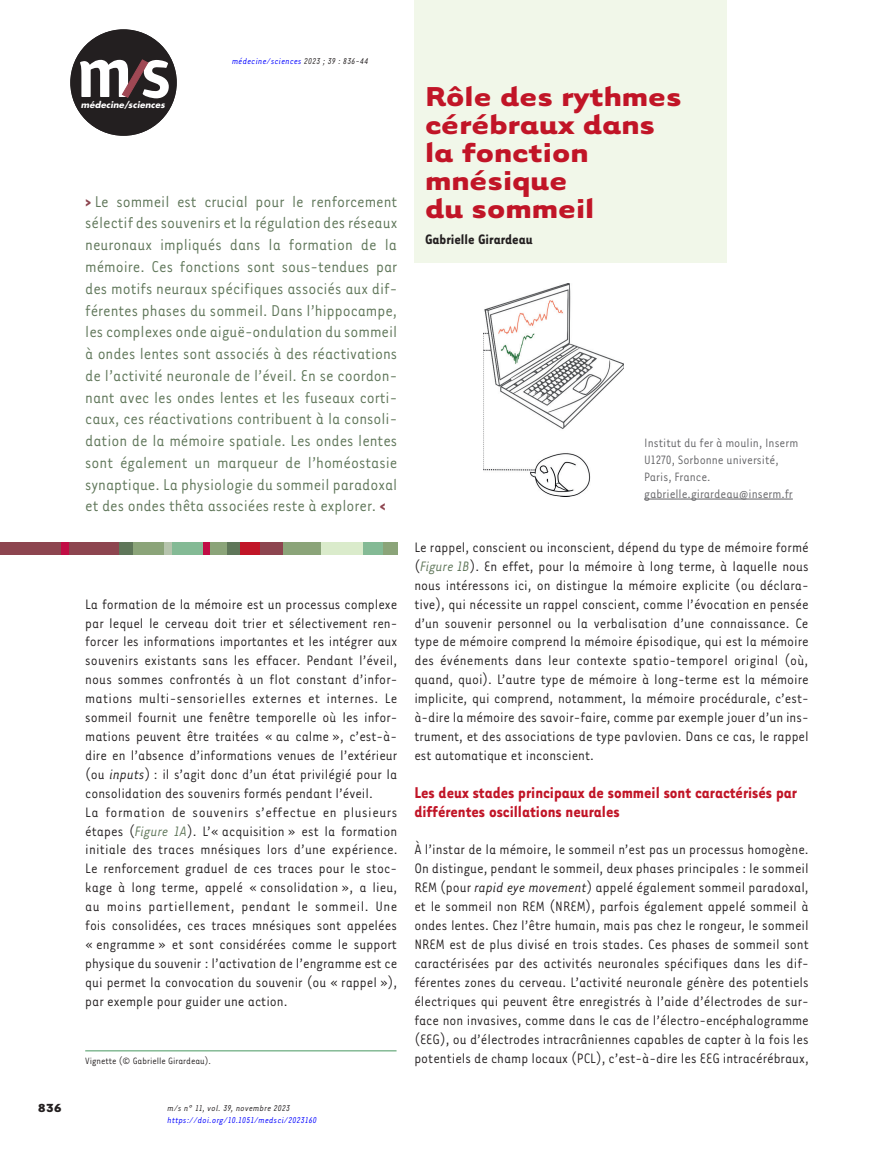
<style>
.page{position:relative;width:894px;height:1149px;background:#fff}
.page>*{position:absolute;margin:0;border:0;box-sizing:border-box;transform-origin:0 0}
.t1{font:700 31.5px/28.2px "Tarzana Wide OT";color:#c11527}
.t2{font:18px/21.8px "Tarzana Nar OT";color:#5f7659;text-align:justify}
.t3{font:700 18px/18.9px "Tarzana Nar OT";color:#c11527}
.t4{font:15.75px/18.9px "Tarzana Nar OT";color:#231f20;text-align:justify}
.t5{font:700 15.75px "Tarzana Nar OT";color:#231f20}
.t6{font:13.95px/17px "Tarzana Nar OT";color:#636366}
.t7{font:700 13.5px "Tarzana Wide OT";color:#231f20}
.t8{font:10.5px "Tarzana Nar OT";color:#231f20}
.t9{font:italic 9.75px "Tarzana Nar OT";letter-spacing:.025em;color:#00f}
.t10{font:italic 9.75px "Tarzana Nar OT";letter-spacing:.025em;color:#231f20}
.t11{font:italic 700 8.55px "Futura";letter-spacing:.01em;color:#fff}
.s1{color:#231f20}
.s2{font-weight:700;color:#8d454f}
.s3{font-style:italic}
.s4{font-style:italic;color:#5f7659}
</style>
<div class="page">
<div style="left:70px;top:29px;width:107px;height:107px;background:#231f20;border-radius:50%"></div>
<svg style="left:80px;top:60px;width:89px;height:38px"></svg>
<div style="left:414px;top:0;width:312px;height:262px;background:#f1f7e9"></div>
<div style="left:0;top:542px;width:120px;height:12px;background:#8d454f"></div>
<div style="left:119px;top:542px;width:18px;height:12px;background:#5f7659"></div>
<div style="left:226px;top:542px;width:14px;height:12px;background:#5f7659"></div>
<div style="left:133px;top:542px;width:32px;height:12px;background:#8ba479"></div>
<div style="left:169px;top:542px;width:34px;height:12px;background:#84ba95"></div>
<div style="left:362px;top:542px;width:21px;height:12px;background:#84ba95"></div>
<div style="left:207px;top:542px;width:20px;height:12px;background:#8ba479"></div>
<div style="left:382px;top:542px;width:15px;height:12px;background:#8ba479"></div>
<div style="left:281px;top:542px;width:40px;height:12px;background:#8ba479"></div>
<div style="left:321px;top:542px;width:41px;height:12px;background:#daebcb"></div>
<div style="left:164px;top:542px;width:8px;height:12px;background:#b6c4ad"></div>
<div style="left:61px;top:542px;width:7px;height:12px;background:#c10d45"></div>
<div style="left:203px;top:542px;width:6px;height:12px;background:#c10d45"></div>
<div style="left:240px;top:542px;width:29px;height:12px;background:#c11527"></div>
<div style="left:260px;top:542px;width:22px;height:12px;background:#8d454f"></div>
<hr style="left:644px;top:498px;width:148px;height:1px;background:#636366">
<img style="left:483px;top:284px;width:140px;height:212px">
<hr style="left:85px;top:1049px;width:311px;height:2px;background:#84ba95">
<p class="t7" style="left:38px;top:1098px;width:26px">836</p>
<p class="t11" style="left:81px;top:99px;width:85px">médecine/sciences</p>
<p class="t9" style="left:232px;top:55px;width:138px">médecine/sciences <span class="s1">2023 ; 39 : 836-44</span></p>
<p class="t2" style="left:85px;top:190px;width:313px"><span class="s2">&gt;</span> Le sommeil est crucial pour le renforcement sélectif des souvenirs et la régulation des réseaux neuronaux impliqués dans la formation de la mémoire. Ces fonctions sont sous-tendues par des motifs neuraux spécifiques associés aux dif&shy;férentes phases du sommeil. Dans l’hippocampe, les complexes onde aiguë-ondulation du sommeil à ondes lentes sont associés à des réactivations de l’activité neuronale de l’éveil. En se coordon&shy;nant avec les ondes lentes et les fuseaux corti&shy;caux, ces réactivations contribuent à la consoli&shy;dation de la mémoire spatiale. Les ondes lentes sont également un marqueur de l’homéostasie synaptique. La physiologie du sommeil paradoxal et des ondes thêta associées reste à explorer. <span class="s2">&lt;</span></p>
<p class="t4" style="left:85px;top:593px;width:314px;text-align:left">La formation de la mémoire est un processus complexe par lequel le cerveau doit trier et sélectivement ren&shy;forcer les informations importantes et les intégrer aux souvenirs existants sans les effacer. Pendant l’éveil, nous sommes confrontés à un flot constant d’infor&shy;mations multi-sensorielles externes et internes. Le sommeil fournit une fenêtre temporelle où les infor&shy;mations peuvent être traitées « au calme », c’est-à&shy;dire en l’absence d’informations venues de l’extérieur (ou <span class="s3">inputs</span>) : il s’agit donc d’un état privilégié pour la consolidation des souvenirs formés pendant l’éveil.<br>La formation de souvenirs s’effectue en plusieurs étapes (<span class="s4">Figure 1A</span>). L’« acquisition » est la formation initiale des traces mnésiques lors d’une expérience.<br>Le renforcement graduel de ces traces pour le stoc&shy;kage à long terme, appelé « consolidation », a lieu, au moins partiellement, pendant le sommeil. Une fois consolidées, ces traces mnésiques sont appelées « engramme » et sont considérées comme le support physique du souvenir : l’activation de l’engramme est ce qui permet la convocation du souvenir (ou « rappel »), par exemple pour guider une action.</p>
<p class="t8" style="left:85px;top:1054px;width:127px">Vignette (© Gabrielle Girardeau).</p>
<p class="t10" style="left:167px;top:1102px;width:124px">m/s n° 11, vol. 39, novembre 2023</p>
<p class="t9" style="left:167px;top:1114px;width:151px">https://doi.org/10.1051/medsci/2023160</p>
<h1 class="t1" style="left:425px;top:80px;width:258px">Rôle des rythmes cérébraux dans la fonction mnésique<br>du sommeil</h1>
<p class="t5" style="left:425px;top:229px;width:109px">Gabrielle Girardeau</p>
<p class="t6" style="left:644px;top:433px;width:155px">Institut du fer à moulin, Inserm<br>U1270, Sor bonne université,<br>Paris, France. gabrielle.girardeau@inserm.fr</p>
<p class="t4" style="left:414px;top:537px;width:396px">Le rappel, conscient ou inconscient, dépend du type de mémoire formé (<span class="s4">Figure 1B</span>). En effet, pour la mémoire à long terme, à laquelle nous nous intéressons ici, on distingue la mémoire explicite (ou déclara&shy;tive), qui nécessite un rappel conscient, comme l’évocation en pensée d’un souvenir personnel ou la verbalisation d’une connaissance. Ce type de mémoire comprend la mémoire épisodique, qui est la mémoire des événements dans leur contexte spatio-temporel original (où, quand, quoi). L’autre type de mémoire à long-terme est la mémoire implicite, qui comprend, notamment, la mémoire procédurale, c’est&shy;à-dire la mémoire des savoir-faire, comme par exemple jouer d’un ins&shy;trument, et des associations de type pavlovien. Dans ce cas, le rappel est automatique et inconscient.</p>
<p class="t3" style="left:414px;top:781px;width:384px">Les deux stades principaux de sommeil sont caractérisés par différentes oscillations neurales</p>
<p class="t4" style="left:414px;top:839px;width:396px">À l’instar de la mémoire, le sommeil n’est pas un processus homogène.<br>On distingue, pendant le sommeil, deux phases principales : le sommeil REM (pour <span class="s3">rapid eye movement</span>) appelé également sommeil paradoxal, et le sommeil non REM (NREM), parfois également appelé sommeil à ondes lentes. Chez l’être humain, mais pas chez le rongeur, le sommeil NREM est de plus divisé en trois stades. Ces phases de sommeil sont caractérisées par des activités neuronales spécifiques dans les dif&shy;férentes zones du cerveau. L’activité neuronale génère des potentiels électriques qui peuvent être enregistrés à l’aide d’électrodes de sur&shy;face non invasives, comme dans le cas de l’électro-encéphalogramme (EEG), ou d’électrodes intracrâniennes capables de capter à la fois les potentiels de champ locaux (PCL), c’est-à-dire les EEG intracérébraux,</p>
</div>
